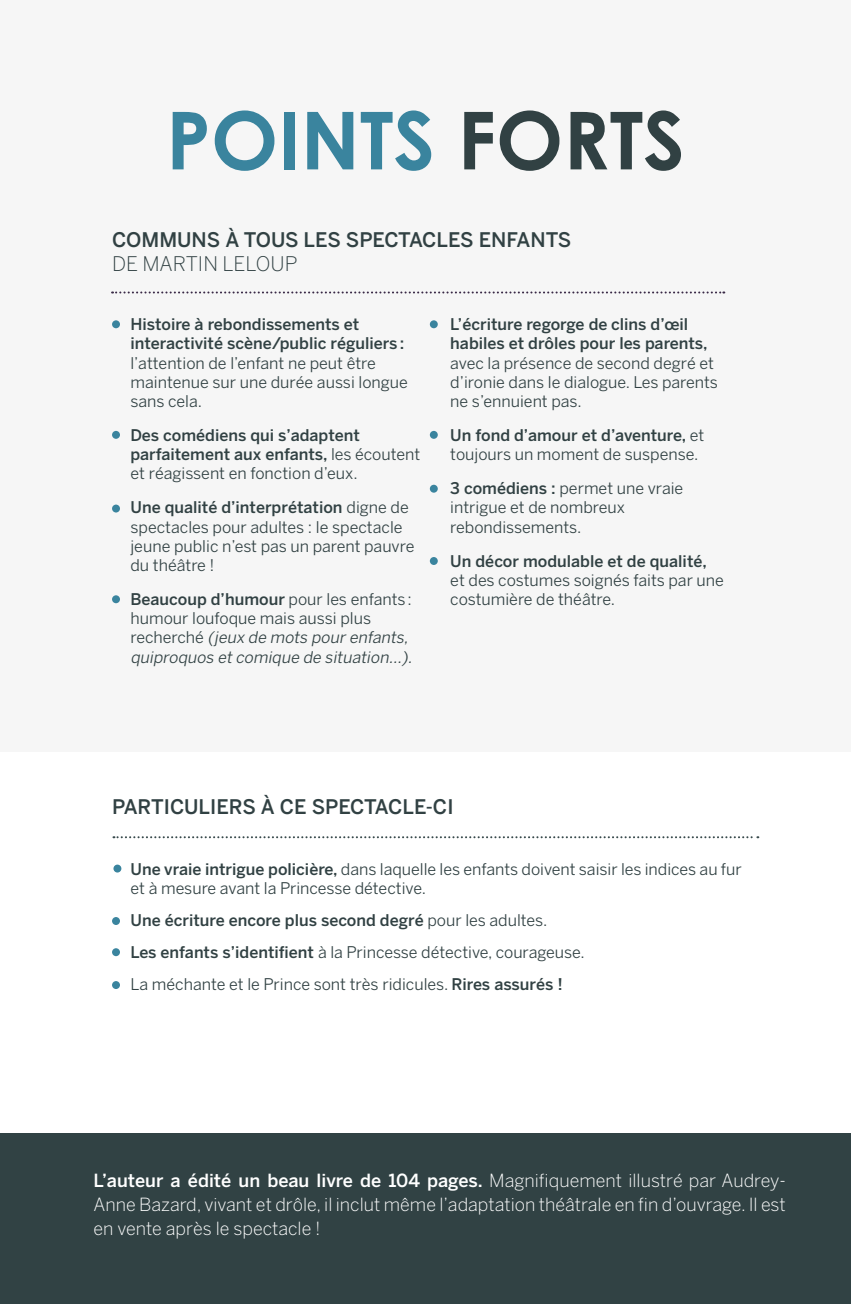
<style>
.page{position:relative;width:851px;height:1304px;background:#fff}
.page>*{position:absolute;margin:0;border:0;box-sizing:border-box;transform-origin:0 0}
.t1{font:700 80px "Century Gothic";color:#3a849e}
.t2{font:500 20px "Benton Sans";color:#314143}
.t3{font:300 20px "Benton Sans";color:#314143}
.t4{font:300 18px/24px "Benton Sans";color:#fff;text-align:justify}
.t5{font:16px/19.2px "Benton Sans";color:#314143}
.t6{font:500 16px/19.2px "Benton Sans";color:#314143}
.t7{font:italic 16px/19.2px "Benton Sans";color:#314143}
.s1{color:#314143}
.s2{font-weight:400}
.s3{font-weight:500}
.s4{font-weight:500;font-style:normal}
.s5{font-style:normal}
</style>
<div class="page">
<div style="left:0;top:0;width:850px;height:751px;background:#f6f6f6"></div>
<div style="left:0;top:1134px;width:850px;height:170px;background:#314244"></div>
<svg style="left:112px;top:291px;width:612px;height:2px"></svg>
<svg style="left:113px;top:836px;width:645px;height:2px"></svg>
<div style="left:112px;top:320px;width:8px;height:8px;background:#3a849e;border-radius:50%"></div>
<div style="left:113px;top:865px;width:8px;height:8px;background:#3a849e;border-radius:50%"></div>
<div style="left:112px;top:917px;width:8px;height:8px;background:#3a849e;border-radius:50%"></div>
<div style="left:112px;top:948px;width:8px;height:8px;background:#3a849e;border-radius:50%"></div>
<div style="left:112px;top:981px;width:8px;height:8px;background:#3a849e;border-radius:50%"></div>
<div style="left:112px;top:431px;width:8px;height:8px;background:#3a849e;border-radius:50%"></div>
<div style="left:112px;top:505px;width:8px;height:8px;background:#3a849e;border-radius:50%"></div>
<div style="left:112px;top:595px;width:8px;height:8px;background:#3a849e;border-radius:50%"></div>
<div style="left:430px;top:320px;width:7px;height:8px;background:#3a849e;border-radius:50%"></div>
<div style="left:430px;top:431px;width:7px;height:8px;background:#3a849e;border-radius:50%"></div>
<div style="left:430px;top:485px;width:7px;height:8px;background:#3a849e;border-radius:50%"></div>
<div style="left:430px;top:557px;width:7px;height:8px;background:#3a849e;border-radius:50%"></div>
<h1 class="t1" style="left:166px;top:90px;width:520px">POINTS <span class="s1">FORTS</span></h1>
<p class="t2" style="left:112px;top:228px;width:460px">COMMUNS À TOUS LES SPECTACLES ENFANTS</p>
<p class="t3" style="left:112px;top:252px;width:187px">DE MARTIN LELOUP</p>
<p class="t6" style="left:130px;top:315px;width:275px">Histoire à rebondissements et interactivité scène/public réguliers :</p>
<p class="t5" style="left:130px;top:353px;width:279px">l’attention de l’enfant ne peut être maintenue sur une durée aussi longue sans cela.</p>
<p class="t6" style="left:130px;top:425px;width:291px">Des comédiens qui s’adaptent parfaitement aux enfants, <span class="s2">les écoutent et réagissent en fonction d’eux.</span></p>
<p class="t5" style="left:130px;top:498px;width:285px"><span class="s3">Une qualité d’interprétation</span> digne de spectacles pour adultes : le spectacle jeune public n’est pas un parent pauvre du théâtre !</p>
<p class="t7" style="left:130px;top:589px;width:286px"><span class="s4">Beaucoup d’humour</span> <span class="s5">pour les enfants : humour loufoque mais aussi plus<br>re c h e rc h é</span> (jeux de mots pour enfants, quiproquos etcomique de situation…).</p>
<p class="t6" style="left:450px;top:315px;width:259px">L’écriture regorge de clins d’œil habiles et drôles pour les parents,</p>
<p class="t5" style="left:450px;top:353px;width:269px">avec la présence de second degré et d’ironie dans le dialogue. Les parents ne s’ennuient pas.</p>
<p class="t5" style="left:450px;top:425px;width:255px"><span class="s3">Un fond d’amour et d’aventure,</span> et toujours un moment de suspense.</p>
<p class="t5" style="left:450px;top:479px;width:234px"><span class="s3">3 comédiens :</span> permet une vraie intrigue et de nombreux rebondissements.</p>
<p class="t6" style="left:450px;top:551px;width:258px">Un décor modulable et de qualité,</p>
<p class="t5" style="left:450px;top:570px;width:275px">et des costumes soignés faits par une costumière de théâtre.</p>
<p class="t2" style="left:112px;top:795px;width:343px">PARTICULIERS À CE SPECTACLE-CI</p>
<p class="t5" style="left:130px;top:859px;width:612px"><span class="s3">Une vraie intrigue policière,</span> dans laquelle les enfants doivent saisir les indices au fur et à mesure avant la Princesse détective.</p>
<p class="t5" style="left:130px;top:904px;width:456px;line-height:32px"><span class="s3">Une écriture encore plus second degré</span> pour les adultes.<br><span class="s3">Les enfants s’identifient</span> à la Princesse détective, courageuse.<br>La méchante et le Prince sont très ridicules. <span class="s3">Rires assurés !</span></p>
<p class="t4" style="left:94px;top:1168px;width:693px"><span class="s3">L’auteur a édité un beau livre de 104 pages.</span> Magnifiquement illustré par Audrey-Anne Bazard, vivant et drôle, il inclut même l’adaptation théâtrale en fin d’ouvrage. Il est en vente après le spectacle !</p>
</div>
